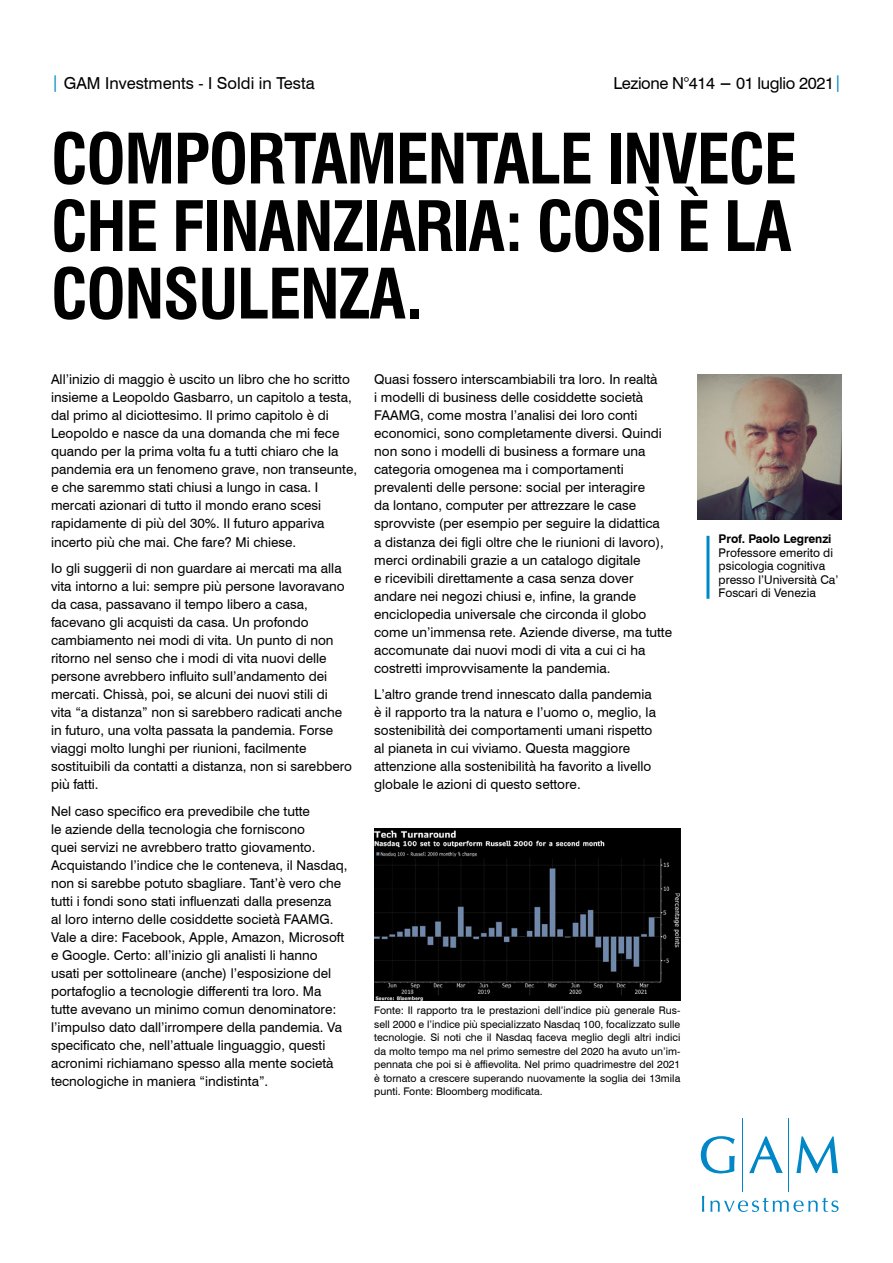
<style>
.page{position:relative;width:893px;height:1263px;background:#fff}
.page>*{position:absolute;margin:0;border:0;box-sizing:border-box;transform-origin:0 0}
.t1{font:700 condensed 67.5px/67.5px "Swiss 721 BT";letter-spacing:-.025em;color:#000;text-align:justify}
.t2{font:16.5px "Swiss 721 BT";color:#000}
.t3{font:16.5px "Swiss 721 BT";letter-spacing:-.025em;color:#000}
.BODY_text{font:13.5px/18px "Swiss 721 BT";color:#000}
.t4{font:12px/13.5px "Swiss 721 BT";color:#000}
.DISCLAIMER{font:10.5px/13.5px "Swiss 721 BT";color:#000;text-align:justify}
.s1{color:#0087c7}
.s2{font-weight:700}
</style>
<div class="page">
<img style="left:697px;top:374px;width:145px;height:145px">
<hr style="left:742px;top:1118px;width:1px;height:74px;background:#0087c7">
<hr style="left:789px;top:1118px;width:1px;height:74px;background:#0087c7">
<svg style="left:701px;top:1136px;width:34px;height:37px"></svg>
<svg style="left:749px;top:1136px;width:34px;height:37px"></svg>
<svg style="left:796px;top:1136px;width:42px;height:37px"></svg>
<svg style="left:702px;top:1196px;width:2px;height:16px"></svg>
<svg style="left:710px;top:1197px;width:128px;height:15px"></svg>
<img style="left:374px;top:828px;width:306px;height:173px">
<hr style="left:706px;top:536px;width:3px;height:63px;background:#0087c7">
<p class="t2" style="left:51px;top:73px;width:265px"><span class="s1">|</span> GAM Investments - I Soldi in Testa</p>
<p class="t3" style="left:613px;top:73px;width:230px">Lezione N°414 <span class="s2">−</span> 01 luglio 2021<span class="s1">|</span></p>
<p class="t1" style="left:51px;top:125px;width:748px">COMPORTAMENTALE INVECE CHE FINANZIARIA: COSÌ È LA CONSULENZA.</p>
<p class="BODY_text" style="left:51px;top:371px;width:308px">All’inizio di maggio è uscito un libro che ho scritto insieme a Leopoldo Gasbarro, un capitolo a testa, dal primo al diciottesimo. Il primo capitolo è di Leopoldo e nasce da una domanda che mi fece quando per la prima volta fu a tutti chiaro che la pandemia era un fenomeno grave, non transeunte, e che saremmo stati chiusi a lungo in casa. I mercati azionari di tutto il mondo erano scesi rapidamente di più del 30%. Il futuro appariva incerto più che mai. Che fare? Mi chiese.</p>
<p class="BODY_text" style="left:51px;top:559px;width:303px">Io gli suggerii di non guardare ai mercati ma alla vita intorno a lui: sempre più persone lavoravano da casa, passavano il tempo libero a casa, facevano gli acquisti da casa. Un profondo cambiamento nei modi di vita. Un punto di non ritorno nel senso che i modi di vita nuovi delle persone avrebbero influito sull’andamento dei mercati. Chissà, poi, se alcuni dei nuovi stili di<br>vita “a distanza” non si sarebbero radicati anche in futuro, una volta passata la pandemia. Forse viaggi molto lunghi per riunioni, facilmente sostituibili da contatti a distanza, non si sarebbero più fatti.</p>
<p class="BODY_text" style="left:51px;top:802px;width:298px">Nel caso specifico era prevedibile che tutte<br>le aziende della tecnologia che forniscono<br>quei servizi ne avrebbero tratto giovamento.<br>Acquistando l’indice che le conteneva, il Nasdaq, non si sarebbe potuto sbagliare. Tant’è vero che tutti i fondi sono stati influenzati dalla presenza<br>al loro interno delle cosiddette società FAAMG.<br>Vale a dire: Facebook, Apple, Amazon, Microsoft e Google. Certo: all’inizio gli analisti li hanno usati per sottolineare (anche) l’esposizione del portafoglio a tecnologie differenti tra loro. Ma tutte avevano un minimo comun denominatore: l’impulso dato dall’irrompere della pandemia. Va specificato che, nell’attuale linguaggio, questi acronimi richiamano spesso alla mente società tecnologiche in maniera “indistinta”.</p>
<p class="BODY_text" style="left:374px;top:371px;width:299px">Quasi fossero interscambiabili tra loro. In realtà<br>i modelli di business delle cosiddette società FAAMG, come mostra l’analisi dei loro conti economici, sono completamente diversi. Quindi non sono i modelli di business a formare una categoria omogenea ma i comportamenti prevalenti delle persone: social per interagire<br>da lontano, computer per attrezzare le case sprovviste (per esempio per seguire la didattica<br>a distanza dei figli oltre che le riunioni di lavoro), merci ordinabili grazie a un catalogo digitale<br>e ricevibili direttamente a casa senza dover andare nei negozi chiusi e, infine, la grande enciclopedia universale che circonda il globo come un’immensa rete. Aziende diverse, ma tutte accomunate dai nuovi modi di vita a cui ci ha costretti improvvisamente la pandemia.</p>
<p class="BODY_text" style="left:374px;top:685px;width:283px">L’altro grande trend innescato dalla pandemia è il rapporto tra la natura e l’uomo o, meglio, la sostenibilità dei comportamenti umani rispetto al pianeta in cui viviamo. Questa maggiore attenzione alla sostenibilità ha favorito a livello globale le azioni di questo settore.</p>
<p class="DISCLAIMER" style="left:374px;top:1003px;width:308px">Fonte: Il rapporto tra le prestazioni dell’indice più generale Rus&shy;sell 2000 e l’indice più specializzato Nasdaq 100, focalizzato sulle tecnologie. Si noti che il Nasdaq faceva meglio degli altri indici da molto tempo ma nel primo semestre del 2020 ha avuto un’im&shy;pennata che poi si è affievolita. Nel primo quadrimestre del 2021 è tornato a crescere superando nuovamente la soglia dei 13mila punti. Fonte: Bloomberg modificata.</p>
<p class="t4" style="left:719px;top:532px;width:121px"><span class="s2">Prof. Paolo Legrenzi<br></span>Professore emerito di psicologia cognitiva presso l’Università Ca’<br>Foscari di Venezia</p>
</div>
